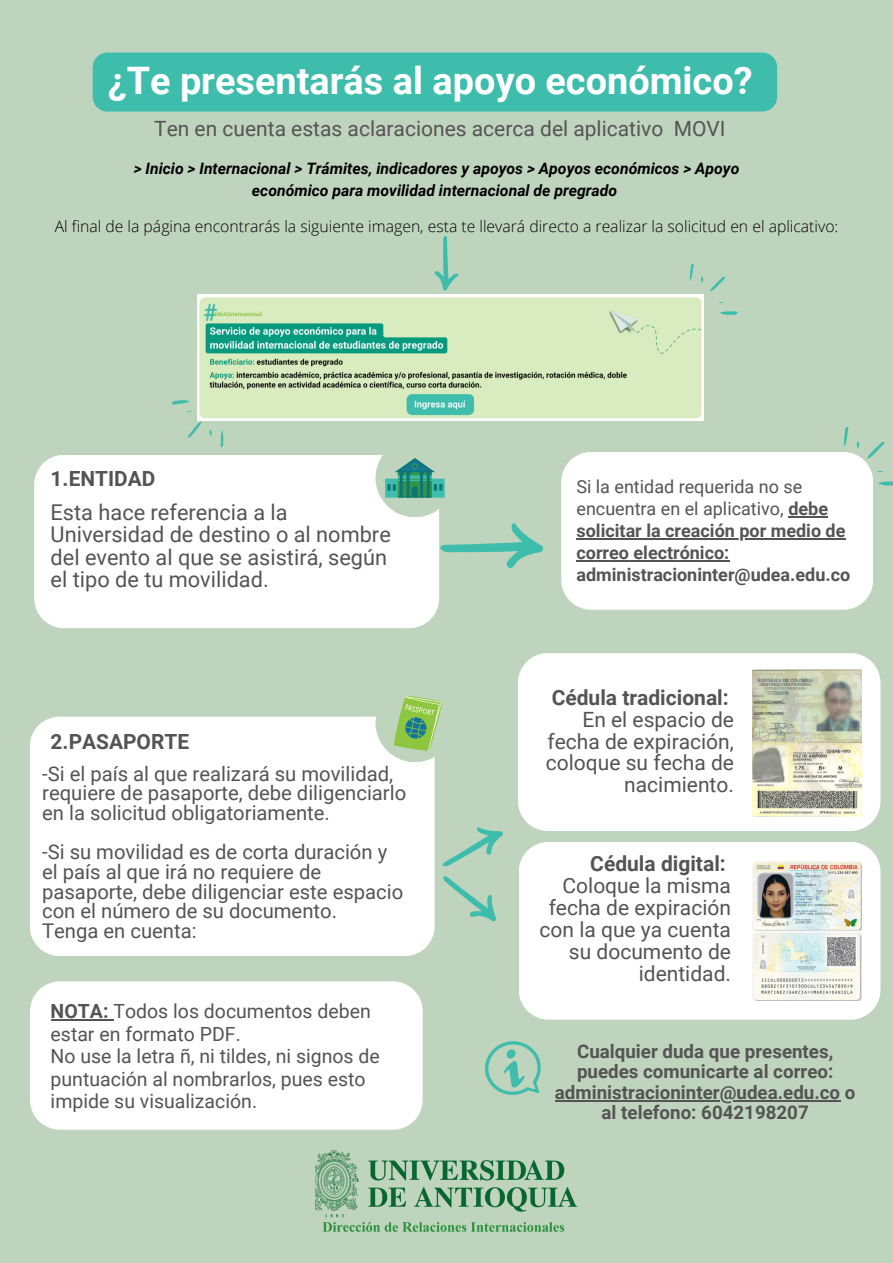
<style>
.page{position:relative;width:893px;height:1263px;background:#bfd4bd}
.page>*{position:absolute;margin:0;border:0;box-sizing:border-box;transform-origin:0 0}
.t1{font:700 37.88px "Roboto";color:#fff}
.t2{font:21.75px/22.5px "Roboto";color:#545454}
.t3{font:21px/21.9px "Roboto";color:#545454;text-align:right}
.t4{font:700 20.85px "Roboto";color:#545454}
.t5{font:20.25px/19.6px "Roboto";color:#545454}
.t6{font:19.5px/22.5px "Roboto";color:#545454}
.t7{font:700 18.75px/20.2px "Roboto";color:#545454}
.t8{font:700 18px/21.9px "Roboto";color:#545454}
.t9{font:18px/21.9px "Roboto";color:#545454}
.t10{font:italic 700 15.75px/21.9px "Roboto";color:#000;text-align:center}
.t11{font:300 15.75px "Open Sans";color:#000}
.s1{font-weight:700}
</style>
<div class="page">
<div style="left:34px;top:455px;width:405px;height:173px;background:#fff"></div>
<div style="left:30px;top:717px;width:404px;height:239px;background:#fff"></div>
<div style="left:375px;top:438px;width:79px;height:79px;background:#bfd4bd;border-radius:50%"></div>
<svg style="left:385px;top:458px;width:60px;height:39px"></svg>
<div style="left:561px;top:452px;width:312px;height:158px;background:#fff"></div>
<svg style="left:835px;top:426px;width:50px;height:34px"></svg>
<svg style="left:877px;top:471px;width:16px;height:15px"></svg>
<div style="left:518px;top:653px;width:362px;height:178px;background:#fff"></div>
<div style="left:519px;top:842px;width:361px;height:178px;background:#fff"></div>
<div style="left:30px;top:981px;width:392px;height:149px;background:#fff"></div>
<img style="left:752px;top:670px;width:109px;height:146px">
<img style="left:752px;top:861px;width:109px;height:139px">
<img style="left:197px;top:294px;width:506px;height:127px">
<svg style="left:440px;top:523px;width:104px;height:45px"></svg>
<svg style="left:442px;top:827px;width:61px;height:95px"></svg>
<svg style="left:434px;top:236px;width:25px;height:55px"></svg>
<svg style="left:689px;top:263px;width:37px;height:29px"></svg>
<svg style="left:718px;top:302px;width:20px;height:13px"></svg>
<svg style="left:188px;top:420px;width:43px;height:28px"></svg>
<svg style="left:171px;top:400px;width:21px;height:13px"></svg>
<div style="left:375px;top:683px;width:79px;height:79px;background:#bfd4bd;border-radius:50%"></div>
<svg style="left:384px;top:696px;width:59px;height:65px"></svg>
<svg style="left:485px;top:1041px;width:56px;height:54px"></svg>
<hr style="left:788px;top:516px;width:40px;height:2px;background:#545454">
<hr style="left:576px;top:538px;width:269px;height:2px;background:#545454">
<hr style="left:576px;top:560px;width:153px;height:1px;background:#545454">
<hr style="left:51px;top:1019px;width:62px;height:2px;background:#545454">
<div style="left:93px;top:53px;width:684px;height:59px;background:#3ebdac"></div>
<hr style="left:555px;top:1100px;width:285px;height:1px;background:#545454">
<img style="left:315px;top:1150px;width:263px;height:82px">
<p class="t1" style="left:108px;top:59px;width:646px">¿Te presentarás al apoyo económico?</p>
<h2 class="t3" style="left:154px;top:118px;width:573px">Ten en cuenta estas aclaraciones acerca del aplicativo MOVI</h2>
<p class="t10" style="left:134px;top:158px;width:607px">&gt; Inicio &gt; Internacional &gt; Trámites, indicadores y apoyos &gt; Apoyos económicos &gt; Apoyo económico para movilidad internacional de pregrado</p>
<h3 class="t11" style="left:55px;top:215px;width:785px">Al final de la página encontrarás la siguiente imagen, esta te llevará directo a realizar la solicitud en el aplicativo:</h3>
<h5 class="t4" style="left:51px;top:466px;width:106px">1.ENTIDAD</h5>
<h2 class="t2" style="left:51px;top:501px;width:342px">Esta hace referencia a la<br>Universidad de destino o al nombre del evento al que se asistirá, según el tipo de tu movilidad.</h2>
<p class="t4" style="left:51px;top:730px;width:140px">2.PASAPORTE</p>
<p class="t5" style="left:42px;top:764px;width:365px">-Si el país al que realizará su movilidad, requiere de pasaporte, debe diligenciarlo en la solicitud obligatoriamente.</p>
<p class="t5" style="left:42px;top:842px;width:362px">-Si su movilidad es de corta duración y el país al que irá no requiere de pasaporte, debe diligenciar este espacio con el número de su documento.<br>Tenga en cuenta:</p>
<p class="t6" style="left:51px;top:1000px;width:331px"><span class="s1">NOTA:</span> Todos los documentos deben estar en formato PDF.<br>No use la letra ñ, ni tildes, ni signos de puntuación al nombrarlos, pues esto impide su visualización.</p>
<p class="t9" style="left:576px;top:476px;width:253px">Si la entidad requerida no se encuentra en el aplicativo, <span class="s1">debe</span></p>
<p class="t8" style="left:576px;top:520px;width:275px">solicitar la creación por medio de correo electrónico: administracioninter@udea.edu.co</p>
<h3 class="t3" style="left:546px;top:686px;width:190px"><span class="s1">Cédula tradicional:<br></span>En el espacio de fecha de expiración, coloque su fecha de nacimiento.</h3>
<p class="t3" style="left:539px;top:853px;width:193px"><span class="s1">Cédula digital:<br></span>Coloque la misma fecha de expiración con la que ya cuenta su documento de identidad.</p>
<h3 class="t7" style="left:577px;top:1041px;width:258px">Cualquier duda que presentes, puedes comunicarte al correo:</h3>
<p class="t7" style="left:555px;top:1082px;width:302px;text-align:center">administracioninter@udea.edu.co o al telefono: 6042198207</p>
</div>
